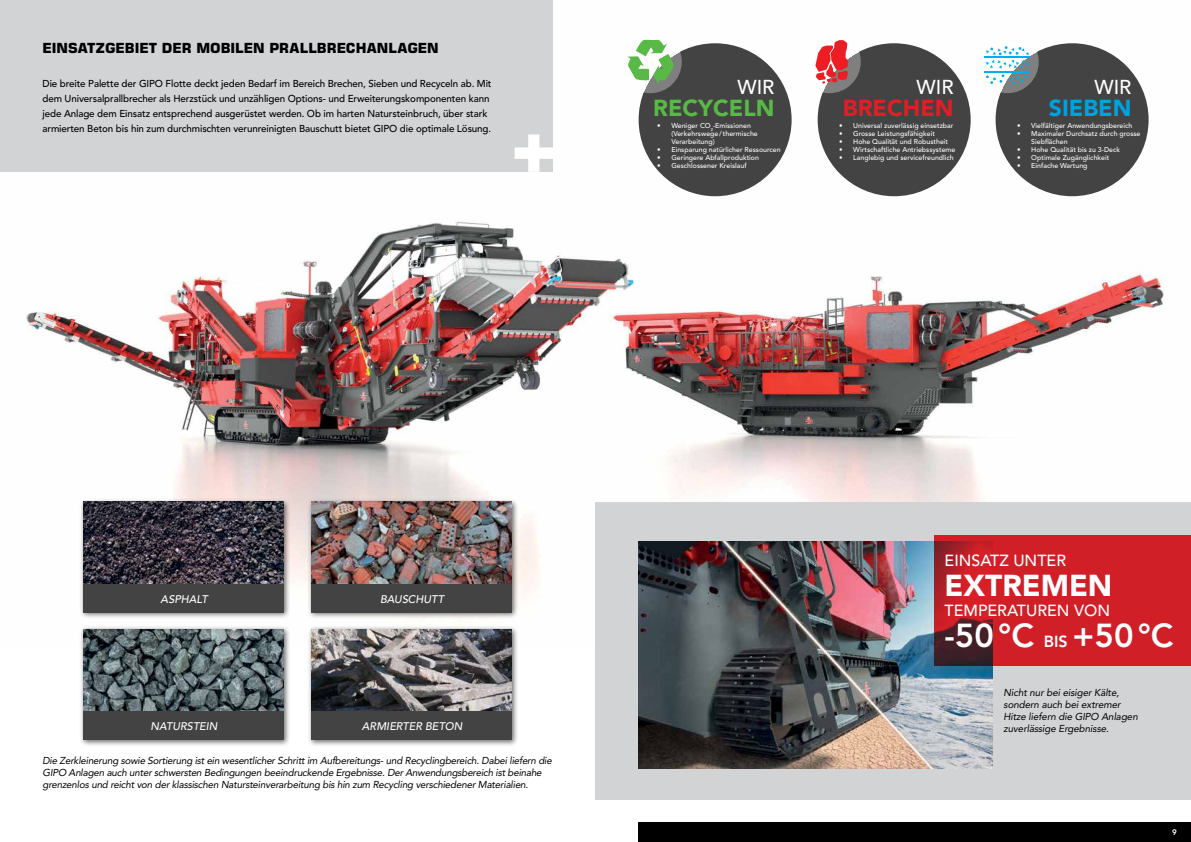
<style>
.page{position:relative;width:1191px;height:842px;background:#fff}
.page>*{position:absolute;margin:0;border:0;box-sizing:border-box;transform-origin:0 0}
.t1{font:800 33px "Avenir LT Pro";color:#fff}
.t2{font:900 30px "Avenir LT Pro";color:#fff}
.t3{font:900 23px "Avenir LT Pro";color:#58b947}
.t4{font:900 23px "Avenir LT Pro";color:#de1f26}
.t5{font:900 23px "Avenir LT Pro";color:#00a1e0}
.t6{font:500 20px "Avenir LT Pro";color:#fff}
.t7{font:500 16px "Avenir LT Pro";color:#fff}
.t8{font:700 14px "Eurostile LT Pro";color:#000}
.t9{font:italic 500 11px "Avenir LT Pro";color:#fff}
.t10{font:italic 10px/12px "Avenir LT Pro";letter-spacing:-.02em;color:#000}
.t11{font:500 10px/15px "Avenir LT Pro";letter-spacing:-.01em;color:#000}
.t12{font:800 8px "Avenir LT Pro";color:#fff}
.t13{font:500 7px/8px "Avenir LT Pro";color:#fff}
.s1{font-size:16px}
</style>
<div class="page">
<img style="left:0;top:43px;width:1165px;height:605px">
<div style="left:0;top:0;width:553px;height:171px;background:#d1d3d4"></div>
<svg style="left:514px;top:135px;width:39px;height:37px"></svg>
<div style="left:596px;top:502px;width:595px;height:297px;background:#d1d3d4"></div>
<img style="left:638px;top:541px;width:354px;height:227px">
<div style="left:933px;top:536px;width:258px;height:130px;background:#d71f27"></div>
<div style="left:308px;top:498px;width:211px;height:121px;background:#000;opacity:.6"></div>
<img style="left:311px;top:502px;width:200px;height:82px">
<div style="left:80px;top:498px;width:211px;height:121px;background:#000;opacity:.6"></div>
<img style="left:83px;top:502px;width:200px;height:82px">
<div style="left:311px;top:584px;width:200px;height:28px;background:#424342"></div>
<div style="left:83px;top:584px;width:200px;height:29px;background:#424342"></div>
<div style="left:308px;top:625px;width:211px;height:121px;background:#000;opacity:.6"></div>
<img style="left:311px;top:629px;width:200px;height:82px">
<div style="left:80px;top:625px;width:211px;height:121px;background:#000;opacity:.6"></div>
<img style="left:83px;top:629px;width:200px;height:82px">
<div style="left:83px;top:711px;width:200px;height:29px;background:#424342"></div>
<div style="left:311px;top:711px;width:200px;height:29px;background:#424342"></div>
<div style="left:638px;top:43px;width:153px;height:153px;background:#434343;border-radius:50%"></div>
<svg style="left:619px;top:30px;width:62px;height:63px"></svg>
<svg style="left:627px;top:40px;width:47px;height:45px"></svg>
<div style="left:817px;top:43px;width:153px;height:153px;background:#434343;border-radius:50%"></div>
<svg style="left:798px;top:30px;width:62px;height:63px"></svg>
<div style="left:995px;top:43px;width:153px;height:153px;background:#434343;border-radius:50%"></div>
<svg style="left:976px;top:30px;width:62px;height:63px"></svg>
<svg style="left:815px;top:40px;width:33px;height:44px"></svg>
<hr style="left:984px;top:56px;width:46px;height:1px;background:#00aeef">
<hr style="left:984px;top:71px;width:46px;height:1px;background:#00aeef">
<svg style="left:986px;top:46px;width:43px;height:38px"></svg>
<div style="left:638px;top:822px;width:553px;height:20px;background:#000"></div>
<h3 class="t8" style="left:43px;top:39px;width:398px">EINSATZGEBIET DER MOBILEN PRALLBRECHANLAGEN</h3>
<p class="t11" style="left:43px;top:76px;width:450px">Die breite Palette der GIPO Flotte deckt jeden Bedarf im Bereich Brechen, Sieben und Recyceln ab. Mit dem Universalprallbrecher als Herzstück und unzähligen Options- und Erweiterungskomponenten kann jede Anlage dem Einsatz entsprechend ausgerüstet werden. Ob im harten Natursteinbruch, über stark armierten Beton bis hin zum durchmischten verunreinigten Bauschutt bietet GIPO die optimale Lösung.</p>
<h3 class="t6" style="left:737px;top:75px;width:39px">WIR</h3>
<h3 class="t3" style="left:653px;top:94px;width:123px">RECYCELN</h3>
<p class="t13" style="left:671px;top:122px;width:88px;text-indent:-14px">• Weniger CO<sub>2</sub>-Emissionen (Verkehrswege/thermische<br>Verarbeitung)</p>
<p class="t13" style="left:657px;top:146px;width:125px">• Einsparung natürlicher Ressourcen</p>
<p class="t13" style="left:657px;top:154px;width:103px">• Geringere Abfallproduktion</p>
<p class="t13" style="left:657px;top:162px;width:91px">• Geschlossener Kreislauf</p>
<h3 class="t6" style="left:916px;top:75px;width:39px">WIR</h3>
<h3 class="t4" style="left:842px;top:94px;width:112px">BRECHEN</h3>
<p class="t13" style="left:839px;top:122px;width:116px">• Universal zuverlässig einsetzbar</p>
<p class="t13" style="left:839px;top:130px;width:97px">• Grosse Leistungsfähigkeit</p>
<p class="t13" style="left:839px;top:138px;width:111px">• Hohe Qualität und Robustheit</p>
<p class="t13" style="left:839px;top:146px;width:118px">• Wirtschaftliche Antriebssysteme</p>
<p class="t13" style="left:839px;top:154px;width:116px">• Langlebig und servicefreundlich</p>
<h3 class="t6" style="left:1094px;top:75px;width:39px">WIR</h3>
<h3 class="t5" style="left:1048px;top:94px;width:84px">SIEBEN</h3>
<p class="t13" style="left:1017px;top:122px;width:117px">• Vielfältiger Anwendungsbereich</p>
<p class="t13" style="left:1031px;top:130px;width:111px;text-indent:-14px">• Maximaler Durchsatz durch grosse<br>Siebflächen</p>
<p class="t13" style="left:1017px;top:146px;width:105px">• Hohe Qualität bis zu 3-Deck</p>
<p class="t13" style="left:1017px;top:154px;width:94px">• Optimale Zugänglichkeit</p>
<p class="t13" style="left:1017px;top:162px;width:72px">• Einfache Wartung</p>
<h3 class="t9" style="left:160px;top:592px;width:49px">ASPHALT</h3>
<h3 class="t9" style="left:380px;top:592px;width:66px">BAUSCHUTT</h3>
<h3 class="t9" style="left:151px;top:720px;width:68px">NATURSTEIN</h3>
<h3 class="t9" style="left:362px;top:720px;width:102px">ARMIERTER BETON</h3>
<p class="t10" style="left:43px;top:754px;width:511px">Die Zerkleinerung sowie Sortierung ist ein wesentlicher Schritt im Aufbereitungs- und Recyclingbereich. Dabei liefern die<br>GIPO Anlagen auch unter schwersten Bedingungen beeindruckende Ergebnisse. Der Anwendungsbereich ist beinahe grenzenlos und reicht von der klassischen Natursteinverarbeitung bis hin zum Recycling verschiedener Materialien.</p>
<h3 class="t7" style="left:944px;top:551px;width:123px">EINSATZ UNTER</h3>
<h2 class="t2" style="left:944px;top:567px;width:169px">EXTREMEN</h2>
<h3 class="t7" style="left:944px;top:601px;width:167px">TEMPERATUREN VON</h3>
<h1 class="t1" style="left:944px;top:616px;width:230px">-50°C <span class="s1">BIS</span> +50°C</h1>
<h3 class="t10" style="left:1003px;top:687px;width:136px">Nicht nur bei eisiger Kälte, sondern auch bei extremer<br>Hitze liefern die GIPO Anlagen zuverlässige Ergebnisse.</h3>
<p class="t12" style="left:1172px;top:827px;width:6px">9</p>
</div>
